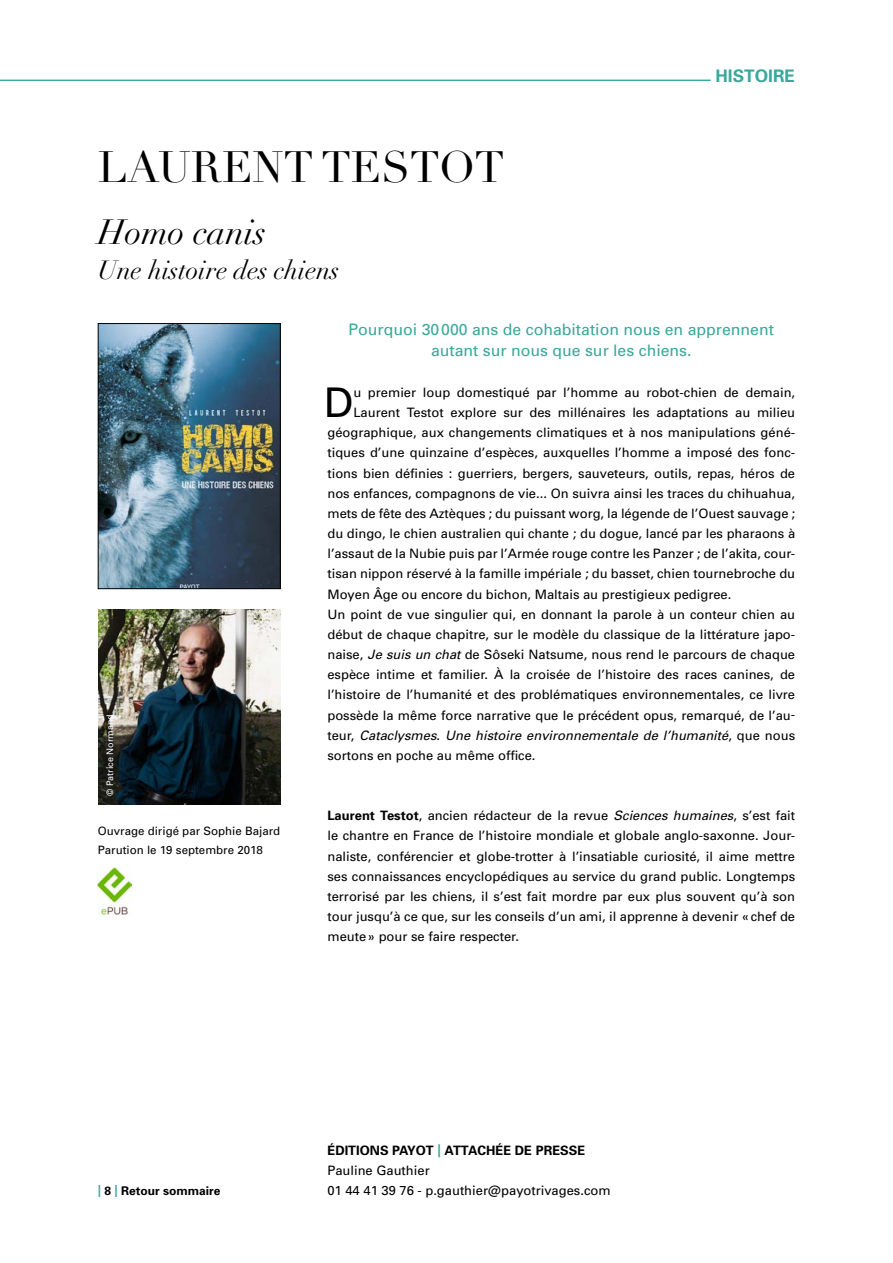
<style>
.page{position:relative;width:893px;height:1263px;background:#fff}
.page>*{position:absolute;margin:0;border:0;box-sizing:border-box;transform-origin:0 0}
.t1{font:43.2px "Didot LH";color:#000}
.t2{font:40.95px "Univers";color:#000}
.t3{font:italic 34.5px "Didot LH";color:#000}
.t4{font:italic 25.95px "Didot LH";color:#000}
.t5{font:700 17.25px "Univers";color:#3aa89b}
.t6{font:15.9px/21px "Univers";color:#3aa89b;text-align:center}
.t7{font:12.9px/20.1px "Univers";color:#000}
.t8{font:italic 12.9px "Univers";color:#000}
.t9{font:700 12px "Univers";color:#000}
.t10{font:11.55px/20px "Univers";color:#000}
.t11{font:9px "Univers";color:#fff}
.s1{font-style:italic}
.s2{font-style:normal}
.s3{font-weight:700}
.s4{color:#3aa89b}
.s5{font-weight:700;color:#3aa89b}
</style>
<div class="page">
<img style="left:100px;top:325px;width:179px;height:262px">
<div style="left:98px;top:323px;width:183px;height:266px;border:1px solid #000"></div>
<hr style="left:0;top:80px;width:711px;height:1px;background:#3aa89b">
<img style="left:97px;top:867px;width:35px;height:47px">
<img style="left:98px;top:609px;width:183px;height:196px">
<h1 class="t1" style="left:98px;top:141px;width:408px">LAURENT TESTOT</h1>
<h3 class="t3" style="left:98px;top:211px;width:170px">Homo canis</h3>
<h3 class="t4" style="left:98px;top:254px;width:243px">Une histoire des chiens</h3>
<h3 class="t5" style="left:715px;top:65px;width:81px">HISTOIRE</h3>
<p class="t11" style="left:105px;top:796px;width:83px;rotate:-90deg">© Patrice Normand</p>
<p class="t10" style="left:98px;top:821px;width:184px">Ouvrage dirigé par Sophie Bajard<br>Parution le 19 septembre 2018</p>
<p class="t6" style="left:349px;top:319px;width:427px">Pourquoi 30000 ans de cohabitation nous en apprennent autant sur nous que sur les chiens.</p>
<h2 class="t2" style="left:324px;top:379px;width:31px">D</h2>
<p class="t7" style="left:353px;top:382px;width:443px">u premier loup domestiqué par l’homme au robot-chien de demain,</p>
<p class="t7" style="left:353px;top:403px;width:443px">Laurent Testot explore sur des millénaires les adaptations au milieu</p>
<p class="t7" style="left:327px;top:423px;width:469px">géographique, aux changements climatiques et à nos manipulations géné-</p>
<p class="t7" style="left:327px;top:443px;width:469px">tiques d’une quinzaine d’espèces, auxquelles l’homme a imposé des fonc-</p>
<p class="t7" style="left:327px;top:463px;width:469px">tions bien définies : guerriers, bergers, sauveteurs, outils, repas, héros de</p>
<p class="t7" style="left:327px;top:483px;width:469px">nos enfances, compagnons de vie... On suivra ainsi les traces du chihuahua,</p>
<p class="t7" style="left:327px;top:503px;width:469px">mets de fête des Aztèques ; du puissant worg, la légende de l’Ouest sauvage ;</p>
<p class="t7" style="left:327px;top:523px;width:469px">du dingo, le chien australien qui chante ; du dogue, lancé par les pharaons à</p>
<p class="t7" style="left:327px;top:544px;width:469px">l’assaut de la Nubie puis par l’Armée rouge contre les Panzer ; de l’akita, cour-</p>
<p class="t7" style="left:327px;top:564px;width:469px">tisan nippon réservé à la famille impériale ; du basset, chien tournebroche du</p>
<p class="t7" style="left:327px;top:584px;width:406px">Moyen Âge ou encore du bichon, Maltais au prestigieux pedigree.</p>
<p class="t7" style="left:327px;top:604px;width:469px">Un point de vue singulier qui, en donnant la parole à un conteur chien au</p>
<p class="t7" style="left:327px;top:624px;width:469px">début de chaque chapitre, sur le modèle du classique de la littérature japo-</p>
<p class="t7" style="left:327px;top:644px;width:469px">naise, <span class="s1">Je suis un chat</span> de Sôseki Natsume, nous rend le parcours de chaque</p>
<p class="t7" style="left:327px;top:665px;width:469px">espèce intime et familier. À la croisée de l’histoire des races canines, de</p>
<p class="t7" style="left:327px;top:685px;width:469px">l’histoire de l’humanité et des problématiques environnementales, ce livre</p>
<p class="t7" style="left:327px;top:705px;width:469px">possède la même force narrative que le précédent opus, remarqué, de l’au-</p>
<p class="t8" style="left:327px;top:727px;width:469px"><span class="s2">teur,</span> Cataclysmes<span class="s2">.</span> Une histoire environnementale de l’humanité<span class="s2">, que nous</span></p>
<p class="t7" style="left:327px;top:745px;width:210px">sortons en poche au même office.</p>
<p class="t7" style="left:327px;top:806px;width:469px;text-align:justify"><span class="s3">Laurent Testot</span>, ancien rédacteur de la revue <span class="s1">Sciences humaines</span>, s’est fait le chantre en France de l’histoire mondiale et globale anglo-saxonne. Jour&shy;naliste, conférencier et globe-trotter à l’insatiable curiosité, il aime mettre ses connaissances encyclopédiques au service du grand public. Longtemps terrorisé par les chiens, il s’est fait mordre par eux plus souvent qu’à son tour jusqu’à ce que, sur les conseils d’un ami, il apprenne à devenir «chef de meute» pour se faire respecter.</p>
<p class="t9" style="left:98px;top:1183px;width:124px"><span class="s4">|</span> 8 <span class="s4">|</span> Retour sommaire</p>
<p class="t7" style="left:327px;top:1140px;width:285px"><span class="s3">ÉDITIONS PAYOT</span> <span class="s5">|</span> <span class="s3">ATTACHÉE DE PRESSE<br></span>Pauline Gauthier<br>01 44 41 39 76 - p.gauthier@payotrivages.com</p>
</div>
